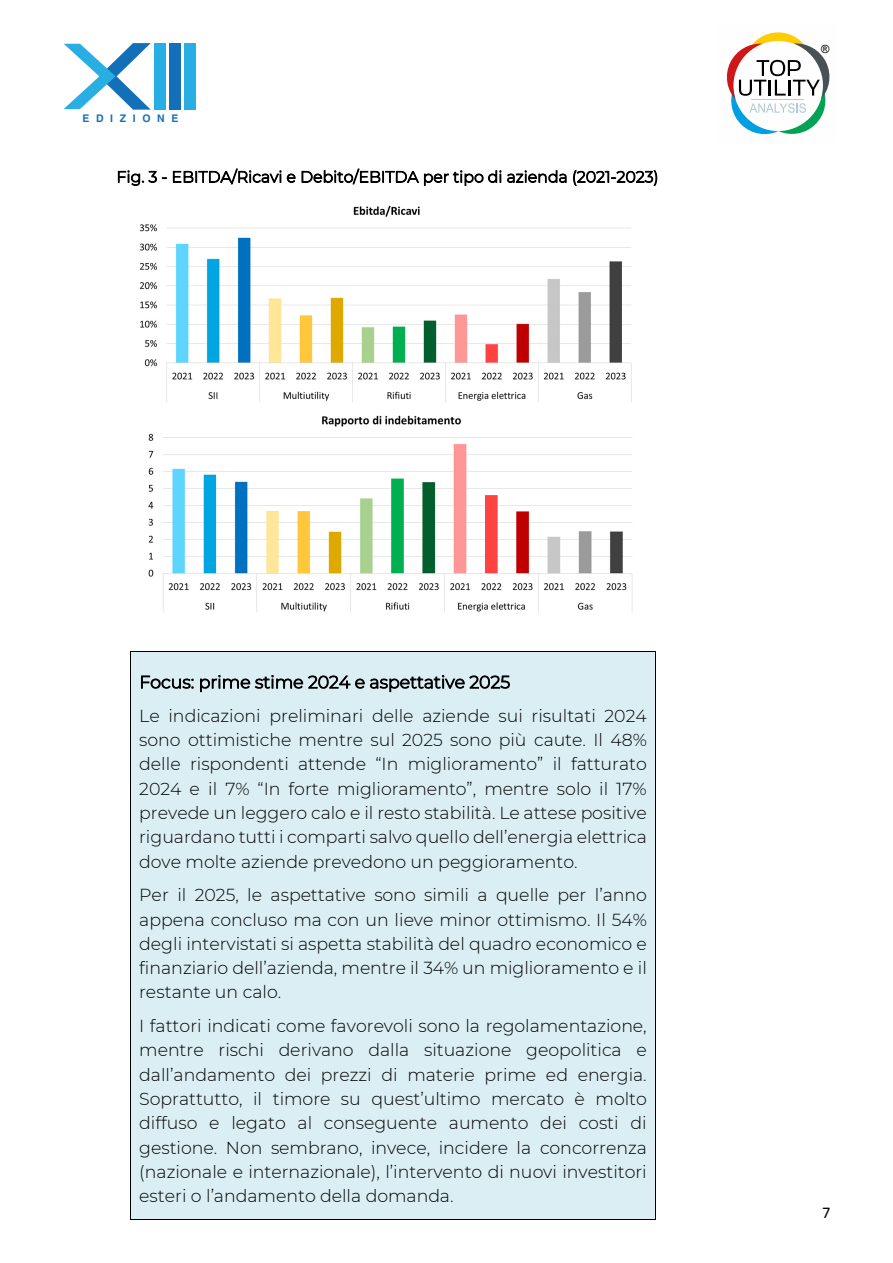
<style>
.page{position:relative;width:893px;height:1263px;background:#fff}
.page>*{position:absolute;margin:0;border:0;box-sizing:border-box;transform-origin:0 0}
.t1{font:300 17.4px/24.3px "Montserrat";color:#000;text-align:justify}
.t2{font:16.5px "Calibri";color:#000}
.t3{font:300 15.75px "Montserrat";letter-spacing:.005em;color:#000}
.t4{font:11.25px "Arial";color:#000}
.t5{font:700 10.5px "Helvetica LT Std";letter-spacing:.63em;color:#1570b8}
</style>
<div class="page">
<svg style="left:727px;top:32px;width:102px;height:102px"></svg>
<svg style="left:64px;top:43px;width:87px;height:67px"></svg>
<div style="left:154px;top:44px;width:12px;height:66px;background:#29aee4"></div>
<div style="left:184px;top:44px;width:12px;height:66px;background:#29aee4"></div>
<div style="left:169px;top:44px;width:12px;height:66px;background:#136fb7"></div>
<div style="left:131px;top:652px;width:524px;height:567px;background:#daeef3"></div>
<hr style="left:131px;top:651px;width:524px;height:1px;background:#000">
<hr style="left:130px;top:652px;width:1px;height:567px;background:#000">
<hr style="left:131px;top:1219px;width:524px;height:1px;background:#000">
<hr style="left:655px;top:652px;width:1px;height:567px;background:#000">
<img style="left:139px;top:205px;width:494px;height:408px">
<p class="t5" style="left:82px;top:112px;width:97px">EDIZIONE</p>
<p class="t3" style="left:116px;top:166px;width:543px">Fig. 3 - EBITDA/Ricavi e Debito/EBITDA per tipo di azienda (2021-2023)</p>
<p class="t4" style="left:821px;top:42px;width:10px">®</p>
<p class="t1" style="left:139px;top:665px;width:509px;line-height:33.6px">Focus: prime stime 2024 e aspettative 2025<br>Le indicazioni preliminari delle aziende sui risultati 2024</p>
<p class="t1" style="left:139px;top:727px;width:509px">sono ottimistiche mentre sul 2025 sono più caute. Il 48% delle rispondenti attende “In miglioramento” il fatturato 2024 e il 7% “In forte miglioramento”, mentre solo il 17% prevede un leggero calo e il resto stabilità. Le attese positive riguardano tutti i comparti salvo quello dell’energia elettrica dove molte aziende prevedono un peggioramento.</p>
<p class="t1" style="left:139px;top:882px;width:509px">Per il 2025, le aspettative sono simili a quelle per l’anno appena concluso ma con un lieve minor ottimismo. Il 54% degli intervistati si aspetta stabilità del quadro economico e finanziario dell’azienda, mentre il 34% un miglioramento e il restante un calo.</p>
<p class="t1" style="left:139px;top:1013px;width:509px">I fattori indicati come favorevoli sono la regolamentazione, mentre rischi derivano dalla situazione geopolitica e dall’andamento dei prezzi di materie prime ed energia.<br>Soprattutto, il timore su quest’ultimo mercato è molto diffuso e legato al conseguente aumento dei costi di gestione. Non sembrano, invece, incidere la concorrenza (nazionale e internazionale), l’intervento di nuovi investitori esteri o l’andamento della domanda.</p>
<p class="t2" style="left:822px;top:1201px;width:10px">7</p>
</div>
